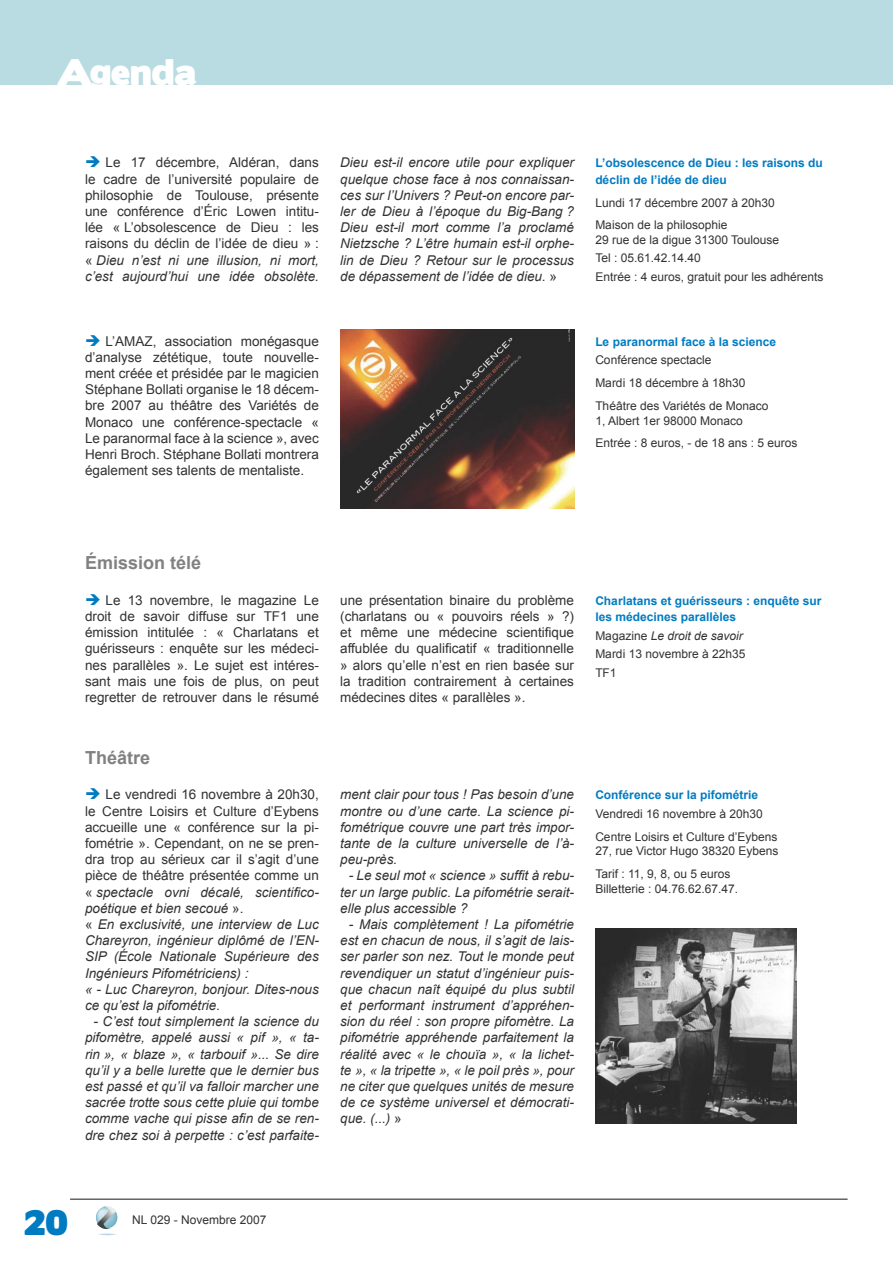
<style>
.page{position:relative;width:893px;height:1263px;background:#fff}
.page>*{position:absolute;margin:0;border:0;box-sizing:border-box;transform-origin:0 0}
.t1{font:33px "Boris Black Bloxx";color:#fff}
.t2{font:31.5px "Boris Black Bloxx";color:#007bc2}
.t3{font:700 18px "Arial";color:#818181}
.t4{font:italic 13.5px/16.2px "Arial";color:#323235;text-align:justify}
.t5{font:13.5px/16.2px "Arial";color:#323235;text-align:justify}
.t6{font:12px/23px "Arial";color:#323235}
.t7{font:700 12px/16.2px "Arial";color:#007bc2}
.s1{color:#007bc2}
.s2{font-style:italic}
.s3{font-style:normal}
</style>
<div class="page">
<div style="left:0;top:0;width:893px;height:85px;background:#b9dce2"></div>
<img style="left:595px;top:929px;width:202px;height:194px">
<img style="left:96px;top:1206px;width:22px;height:29px">
<hr style="left:70px;top:1199px;width:777px;height:1px;background:#59585c">
<img style="left:340px;top:329px;width:234px;height:179px">
<h1 class="t1" style="left:57px;top:47px;width:141px">Agenda</h1>
<p class="t5" style="left:85px;top:155px;width:235px"><span class="s1">➔</span> Le 17 décembre, Aldéran, dans le cadre de l’université populaire de philosophie de Toulouse, présente une conférence d’Éric Lowen intitu&shy;lée « L’obsolescence de Dieu : les raisons du déclin de l’idée de dieu » : « <span class="s2">Dieu n’est ni une illusion, ni mort, c’est aujourd’hui une idée obsolète.</span></p>
<p class="t4" style="left:340px;top:155px;width:235px">Dieu est-il encore utile pour expliquer quelque chose face à nos connaissan&shy;ces sur l’Univers ? Peut-on encore par&shy;ler de Dieu à l’époque du Big-Bang ?<br>Dieu est-il mort comme l’a proclamé Nietzsche ? L’être humain est-il orphe&shy;lin de Dieu ? Retour sur le processus de dépassement de l’idée de dieu. <span class="s3">»</span></p>
<p class="t7" style="left:595px;top:155px;width:229px">L’obsolescence de Dieu : les raisons du déclin de l’idée de dieu</p>
<p class="t6" style="left:595px;top:191px;width:181px">Lundi 17 décembre 2007 à 20h30<br>Maison de la philosophie</p>
<p class="t6" style="left:595px;top:230px;width:230px;line-height:18.6px">29 rue de la digue 31300 Toulouse<br>Tel : 05.61.42.14.40<br>Entrée : 4 euros, gratuit pour les adhérents</p>
<p class="t5" style="left:85px;top:333px;width:235px"><span class="s1">➔</span> L’AMAZ, association monégasque d’analyse zététique, toute nouvelle&shy;ment créée et présidée par le magicien Stéphane Bollati organise le 18 décem&shy;bre 2007 au théâtre des Variétés de Monaco une conférence-spectacle « Le paranormal face à la science », avec Henri Broch. Stéphane Bollati montrera également ses talents de mentaliste.</p>
<p class="t7" style="left:595px;top:334px;width:182px">Le paranormal face à la science</p>
<p class="t6" style="left:595px;top:349px;width:175px">Conférence spectacle<br>Mardi 18 décembre à 18h30<br>Théâtre des Variétés de Monaco</p>
<p class="t6" style="left:595px;top:409px;width:204px">1, Albert 1er 98000 Monaco<br>Entrée : 8 euros, - de 18 ans : 5 euros</p>
<h3 class="t3" style="left:85px;top:551px;width:118px">Émission télé</h3>
<p class="t5" style="left:85px;top:592px;width:235px"><span class="s1">➔</span> Le 13 novembre, le magazine Le droit de savoir diffuse sur TF1 une émission intitulée : « Charlatans et guérisseurs : enquête sur les médeci&shy;nes parallèles ». Le sujet est intéres&shy;sant mais une fois de plus, on peut regretter de retrouver dans le résumé</p>
<p class="t5" style="left:340px;top:592px;width:235px">une présentation binaire du problème (charlatans ou « pouvoirs réels » ?) et même une médecine scientifique affublée du qualificatif « traditionnelle » alors qu’elle n’est en rien basée sur la tradition contrairement à certaines médecines dites « parallèles ».</p>
<p class="t7" style="left:595px;top:593px;width:228px">Charlatans et guérisseurs : enquête sur les médecines parallèles</p>
<p class="t6" style="left:595px;top:626px;width:152px;line-height:18.6px">Magazine <span class="s2">Le droit de savoir<br></span>Mardi 13 novembre à 22h35<br>TF1</p>
<h3 class="t3" style="left:85px;top:746px;width:67px">Théâtre</h3>
<p class="t4" style="left:85px;top:787px;width:235px;text-align:left"><span class="s1">➔</span> <span class="s3">Le vendredi 16 novembre à 20h30, le Centre Loisirs et Culture d’Eybens accueille une « conférence sur la pi&shy;fométrie ». Cependant, on ne se pren&shy;dra trop au sérieux car il s’agit d’une pièce de théâtre présentée comme un «</span> spectacle ovni décalé, scientifico&shy;poétique et bien secoué <span class="s3">».<br>«</span> En exclusivité, une interview de Luc Chareyron, ingénieur diplômé de l’EN-SIP (École Nationale Supérieure des Ingénieurs Pifométriciens) :<br>« - Luc Chareyron, bonjour. Dites-nous ce qu’est la pifométrie.</p>
<p class="t4" style="left:85px;top:1013px;width:235px;text-indent:9px">- C’est tout simplement la science du pifomètre, appelé aussi « pif », « ta&shy;rin », « blaze », « tarbouif »... Se dire qu’il y a belle lurette que le dernier bus est passé et qu’il va falloir marcher une sacrée trotte sous cette pluie qui tombe comme vache qui pisse afin de se ren&shy;dre chez soi à perpette : c’est parfaite-</p>
<p class="t4" style="left:340px;top:787px;width:235px">ment clair pour tous ! Pas besoin d’une montre ou d’une carte. La science pi&shy;fométrique couvre une part très impor&shy;tante de la culture universelle de l’à&shy;peu-près.</p>
<p class="t4" style="left:340px;top:868px;width:235px;text-indent:9px">- Le seul mot « science » suffit à rebu&shy;ter un large public. La pifométrie serait&shy;elle plus accessible ?</p>
<p class="t4" style="left:340px;top:916px;width:235px;text-indent:9px">- Mais complètement ! La pifométrie est en chacun de nous, il s’agit de lais&shy;ser parler son nez. Tout le monde peut revendiquer un statut d’ingénieur puis&shy;que chacun naît équipé du plus subtil et performant instrument d’appréhen&shy;sion du réel : son propre pifomètre. La pifométrie appréhende parfaitement la réalité avec « le chouïa », « la lichet&shy;te », « la tripette », « le poil près », pour ne citer que quelques unités de mesure de ce système universel et démocrati&shy;que. (...) <span class="s3">»</span></p>
<p class="t7" style="left:595px;top:787px;width:164px">Conférence sur la pifométrie</p>
<p class="t6" style="left:595px;top:802px;width:184px">Vendredi 16 novembre à 20h30<br>Centre Loisirs et Culture d’Eybens</p>
<p class="t6" style="left:595px;top:840px;width:185px">27, rue Victor Hugo 38320 Eybens<br>Tarif : 11, 9, 8, ou 5 euros</p>
<p class="t6" style="left:595px;top:877px;width:144px">Billetterie : 04.76.62.67.47.</p>
<h2 class="t2" style="left:24px;top:1199px;width:45px">20</h2>
<p class="t6" style="left:132px;top:1208px;width:136px">NL 029 - Novembre 2007</p>
</div>
